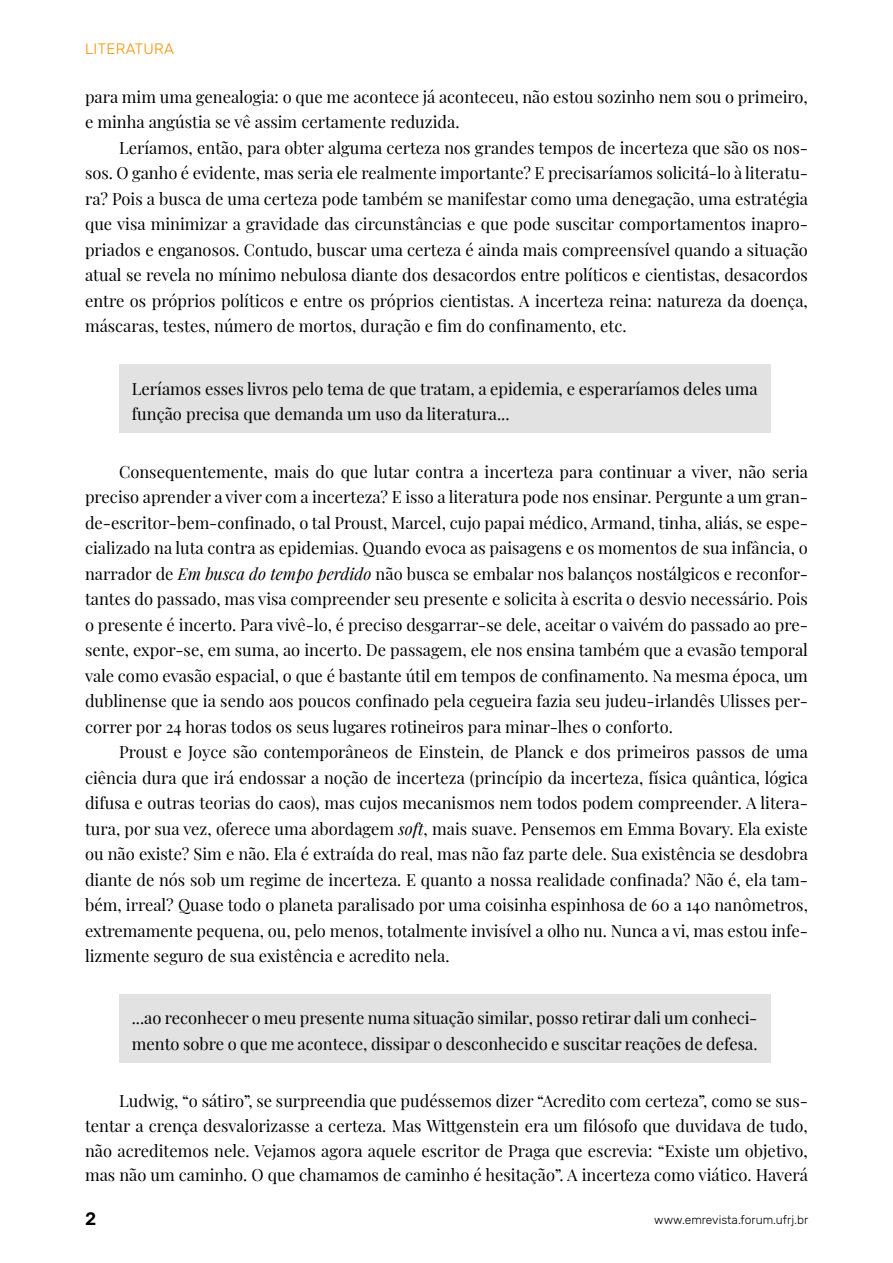
<style>
.page{position:relative;width:893px;height:1263px;background:#fff}
.page>*{position:absolute;margin:0;border:0;box-sizing:border-box;transform-origin:0 0}
.t1{font:500 18px "Rubik";color:#000}
.t2{font:16.5px/25.5px "Playfair Display";color:#000;text-align:justify}
.t3{font:300 15px "Rubik";letter-spacing:.025em;color:#f39200}
.t4{font:300 12px "Rubik";color:#000}
.s1{font-style:italic}
</style>
<div class="page">
<div style="left:119px;top:364px;width:651px;height:69px;background:#e3e2e2"></div>
<div style="left:119px;top:994px;width:651px;height:69px;background:#e3e2e2"></div>
<p class="t3" style="left:85px;top:41px;width:90px">LITERATURA</p>
<p class="t2" style="left:85px;top:83px;width:724px">para mim uma genealogia: o que me acontece já aconteceu, não estou sozinho nem sou o primeiro, e minha angústia se vê assim certamente reduzida.</p>
<p class="t2" style="left:85px;top:134px;width:724px;text-indent:34px">Leríamos, então, para obter alguma certeza nos grandes tempos de incerteza que são os nos&shy;sos. O ganho é evidente, mas seria ele realmente importante? E precisaríamos solicitá-lo à literatu&shy;ra? Pois a busca de uma certeza pode também se manifestar como uma denegação, uma estratégia que visa minimizar a gravidade das circunstâncias e que pode suscitar comportamentos inapro&shy;priados e enganosos. Contudo, buscar uma certeza é ainda mais compreensível quando a situação atual se revela no mínimo nebulosa diante dos desacordos entre políticos e cientistas, desacordos entre os próprios políticos e entre os próprios cientistas. A incerteza reina: natureza da doença, máscaras, testes, número de mortos, duração e fim do confinamento, etc.</p>
<p class="t2" style="left:132px;top:374px;width:627px">Leríamos esses livros pelo tema de que tratam, a epidemia, e esperaríamos deles uma função precisa que demanda um uso da literatura...</p>
<p class="t2" style="left:85px;top:457px;width:725px;text-indent:34px">Consequentemente, mais do que lutar contra a incerteza para continuar a viver, não seria preciso aprender a viver com a incerteza? E isso a literatura pode nos ensinar. Pergunte a um gran&shy;de-escritor-bem-confinado, o tal Proust, Marcel, cujo papai médico, Armand, tinha, aliás, se espe&shy;cializado na luta contra as epidemias. Quando evoca as paisagens e os momentos de sua infância, o narrador de <span class="s1">Em busca do tempo perdido</span> não busca se embalar nos balanços nostálgicos e reconfor&shy;tantes do passado, mas visa compreender seu presente e solicita à escrita o desvio necessário. Pois o presente é incerto. Para vivê-lo, é preciso desgarrar-se dele, aceitar o vaivém do passado ao pre&shy;sente, expor-se, em suma, ao incerto. De passagem, ele nos ensina também que a evasão temporal vale como evasão espacial, o que é bastante útil em tempos de confinamento. Na mesma época, um dublinense que ia sendo aos poucos confinado pela cegueira fazia seu judeu-irlandês Ulisses per&shy;correr por 24 horas todos os seus lugares rotineiros para minar-lhes o conforto.</p>
<p class="t2" style="left:85px;top:738px;width:725px;text-indent:34px">Proust e Joyce são contemporâneos de Einstein, de Planck e dos primeiros passos de uma ciência dura que irá endossar a noção de incerteza (princípio da incerteza, física quântica, lógica difusa e outras teorias do caos), mas cujos mecanismos nem todos podem compreender. A litera&shy;tura, por sua vez, oferece uma abordagem <span class="s1">soft</span>, mais suave. Pensemos em Emma Bovary. Ela existe ou não existe? Sim e não. Ela é extraída do real, mas não faz parte dele. Sua existência se desdobra diante de nós sob um regime de incerteza. E quanto a nossa realidade confinada? Não é, ela tam&shy;bém, irreal? Quase todo o planeta paralisado por uma coisinha espinhosa de 60 a 140 nanômetros, extremamente pequena, ou, pelo menos, totalmente invisível a olho nu. Nunca a vi, mas estou infe&shy;lizmente seguro de sua existência e acredito nela.</p>
<p class="t2" style="left:132px;top:1004px;width:627px">...ao reconhecer o meu presente numa situação similar, posso retirar dali um conheci&shy;mento sobre o que me acontece, dissipar o desconhecido e suscitar reações de defesa.</p>
<p class="t2" style="left:85px;top:1087px;width:725px;line-height:24.8px;text-indent:34px">Ludwig, “o sátiro”, se surpreendia que pudéssemos dizer “Acredito com certeza”, como se sus&shy;tentar a crença desvalorizasse a certeza. Mas Wittgenstein era um filósofo que duvidava de tudo, não acreditemos nele. Vejamos agora aquele escritor de Praga que escrevia: “Existe um objetivo, mas não um caminho. O que chamamos de caminho é hesitação”. A incerteza como viático. Haverá</p>
<p class="t1" style="left:85px;top:1208px;width:13px">2</p>
<p class="t4" style="left:654px;top:1213px;width:155px">www.emrevista.forum.ufrj.br</p>
</div>
